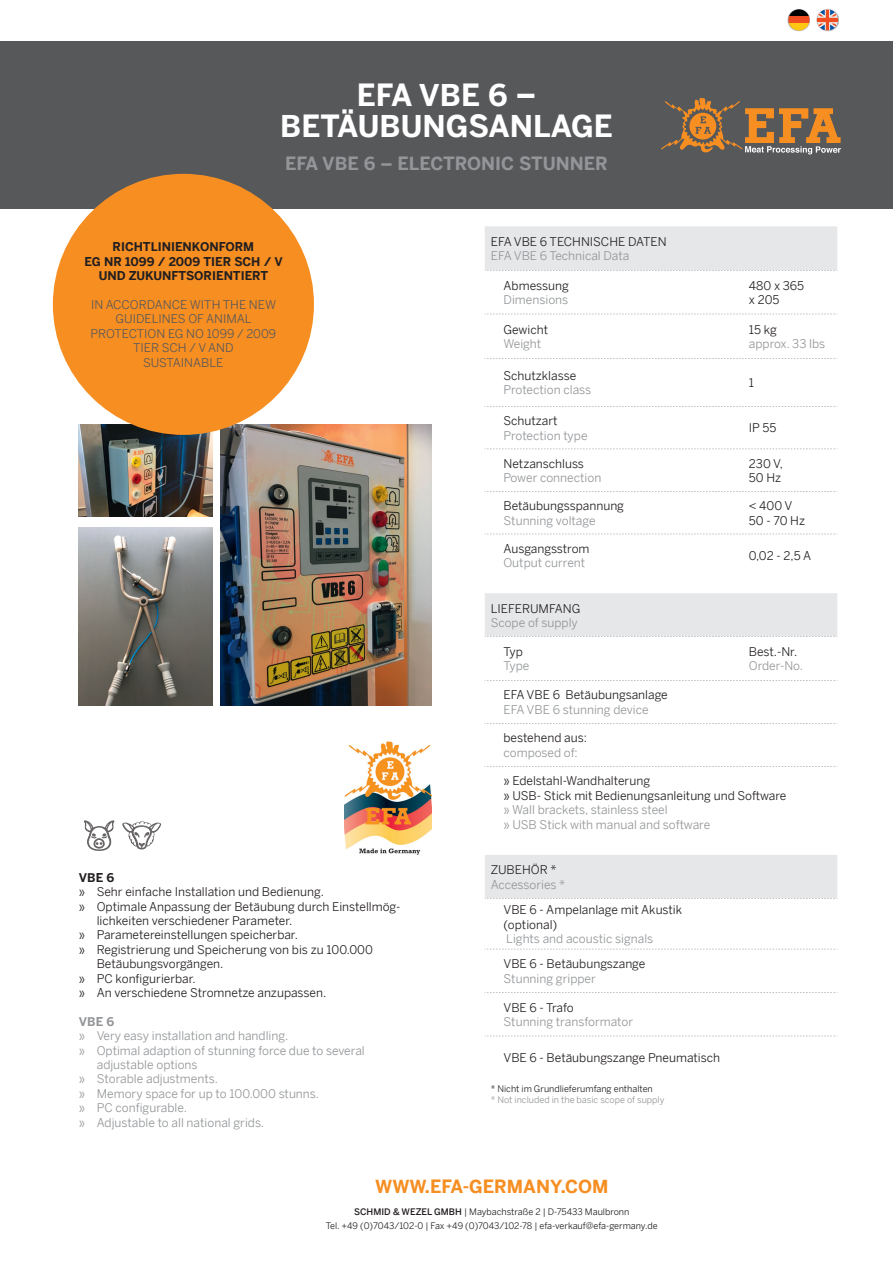
<style>
.page{position:relative;width:893px;height:1263px;background:#fff}
.page>*{position:absolute;margin:0;border:0;box-sizing:border-box;transform-origin:0 0}
.t1{font:700 30px/31.5px "Benton Sans";color:#fff;text-align:center}
.t2{font:700 18px "Benton Sans";color:#939598}
.t3{font:700 18px "Benton Sans";color:#f68e22}
.t4{font:12px/14.4px "Benton Sans";color:#231f20}
.t5{font:12px/14.4px "Benton Sans";color:#939598}
.t6{font:12px/14.4px "Benton Sans";color:#57585a;text-align:center}
.t7{font:700 12px/14.4px "Benton Sans";color:#231f20;text-align:center}
.t8{font:700 12px "Benton Sans";color:#939598}
.t9{font:9px/13.5px "Benton Sans";color:#231f20;text-align:center}
.t10{font:9px "Benton Sans";color:#939598}
.s1{font-weight:500}
</style>
<div class="page">
<img style="left:221px;top:425px;width:211px;height:281px">
<img style="left:79px;top:527px;width:134px;height:179px">
<img style="left:79px;top:425px;width:134px;height:92px">
<img style="left:344px;top:741px;width:88px;height:113px">
<div style="left:0;top:41px;width:893px;height:168px;background:#57585a"></div>
<div style="left:53px;top:174px;width:261px;height:261px;background:#f68e22;border-radius:50%"></div>
<svg style="left:485px;top:226px;width:352px;height:673px"></svg>
<svg style="left:485px;top:636px;width:352px;height:1px"></svg>
<svg style="left:485px;top:992px;width:352px;height:1px"></svg>
<svg style="left:485px;top:1036px;width:352px;height:1px"></svg>
<svg style="left:485px;top:680px;width:352px;height:1px"></svg>
<svg style="left:485px;top:723px;width:352px;height:1px"></svg>
<svg style="left:485px;top:949px;width:352px;height:1px"></svg>
<svg style="left:485px;top:766px;width:352px;height:1px"></svg>
<svg style="left:485px;top:270px;width:352px;height:1px"></svg>
<svg style="left:485px;top:314px;width:352px;height:1px"></svg>
<svg style="left:485px;top:358px;width:352px;height:1px"></svg>
<svg style="left:485px;top:406px;width:352px;height:1px"></svg>
<svg style="left:485px;top:449px;width:352px;height:1px"></svg>
<svg style="left:485px;top:491px;width:352px;height:1px"></svg>
<svg style="left:485px;top:534px;width:352px;height:1px"></svg>
<img style="left:787px;top:15px;width:52px;height:17px">
<svg style="left:788px;top:9px;width:21px;height:7px"></svg>
<div style="left:788px;top:16px;width:21px;height:7px;background:#f04c22"></div>
<svg style="left:788px;top:23px;width:21px;height:8px"></svg>
<img style="left:810px;top:15px;width:3px;height:17px">
<svg style="left:817px;top:9px;width:21px;height:22px"></svg>
<svg style="left:661px;top:98px;width:180px;height:56px"></svg>
<img style="left:84px;top:820px;width:77px;height:31px">
<h1 class="t1" style="left:280px;top:78px;width:334px">EFA VBE 6 –<br>BETÄUBUNGSANLAGE</h1>
<h2 class="t2" style="left:285px;top:150px;width:324px">EFA VBE 6 – ELECTRONIC STUNNER</h2>
<p class="t7" style="left:84px;top:239px;width:200px">RICHTLINIENKONFORM<br>EG NR 1099 / 2009 TIER SCH / V<br>UND ZUKUNFTSORIENTIERT</p>
<p class="t6" style="left:90px;top:297px;width:187px">IN ACCORDANCE WITH THE NEW<br>GUIDELINES OF ANIMAL<br>PROTECTION EG NO 1099 / 2009<br>TIER SCH / V AND<br>SUSTAINABLE</p>
<p class="t4" style="left:491px;top:234px;width:177px">EFA VBE 6 TECHNISCHE DATEN</p>
<p class="t5" style="left:491px;top:248px;width:140px">EFA VBE 6 Technical Data</p>
<p class="t4" style="left:503px;top:277px;width:67px">Abmessung</p>
<p class="t5" style="left:503px;top:292px;width:66px">Dimensions</p>
<p class="t4" style="left:503px;top:321px;width:46px">Gewicht</p>
<p class="t5" style="left:503px;top:336px;width:39px">Weight</p>
<p class="t4" style="left:503px;top:368px;width:74px">Schutzklasse</p>
<p class="t5" style="left:503px;top:382px;width:89px">Protection class</p>
<p class="t4" style="left:503px;top:413px;width:56px">Schutzart</p>
<p class="t5" style="left:503px;top:427px;width:86px">Protection type</p>
<p class="t4" style="left:503px;top:455px;width:82px">Netzanschluss</p>
<p class="t5" style="left:503px;top:470px;width:99px">Power connection</p>
<p class="t4" style="left:503px;top:498px;width:122px">Betäubungsspannung</p>
<p class="t5" style="left:503px;top:512px;width:94px">Stunning voltage</p>
<p class="t4" style="left:503px;top:540px;width:88px">Ausgangsstrom</p>
<p class="t5" style="left:503px;top:555px;width:83px">Output current</p>
<p class="t4" style="left:491px;top:600px;width:91px">LIEFERUMFANG</p>
<p class="t5" style="left:491px;top:615px;width:89px">Scope of supply</p>
<p class="t4" style="left:503px;top:644px;width:21px">Typ</p>
<p class="t5" style="left:503px;top:658px;width:28px">Type</p>
<p class="t4" style="left:749px;top:277px;width:57px">480 x 365 x 205</p>
<p class="t4" style="left:749px;top:321px;width:30px">15 kg</p>
<p class="t5" style="left:749px;top:336px;width:78px">approx. 33 lbs</p>
<p class="t4" style="left:749px;top:375px;width:7px">1</p>
<p class="t4" style="left:749px;top:420px;width:29px">IP 55</p>
<p class="t4" style="left:749px;top:455px;width:36px">230 V,<br>50 Hz</p>
<p class="t4" style="left:749px;top:498px;width:58px">&lt; 400 V<br>50 - 70 Hz</p>
<p class="t4" style="left:749px;top:548px;width:64px">0,02 - 2,5 A</p>
<p class="t4" style="left:749px;top:644px;width:50px">Best.-Nr.</p>
<p class="t5" style="left:749px;top:658px;width:56px">Order-No.</p>
<p class="t7" style="left:79px;top:870px;width:37px">VBE 6</p>
<p class="t4" style="left:79px;top:884px;width:247px">» Sehr einfache Installation und Bedienung.</p>
<p class="t4" style="left:79px;top:898px;width:323px">» Optimale Anpassung der Betäubung durch Einstellmög-</p>
<p class="t4" style="left:97px;top:913px;width:197px">lichkeiten verschiedener Parameter.</p>
<p class="t4" style="left:79px;top:927px;width:221px">» Parametereinstellungen speicherbar.</p>
<p class="t4" style="left:79px;top:941px;width:296px">» Registrierung und Speicherung von bis zu 100.000</p>
<p class="t4" style="left:97px;top:956px;width:128px">Betäubungsvorgängen.</p>
<p class="t4" style="left:79px;top:970px;width:118px">» PC konfigurierbar.</p>
<p class="t4" style="left:79px;top:985px;width:249px">» An verschiedene Stromnetze anzupassen.</p>
<p class="t8" style="left:79px;top:1013px;width:37px">VBE 6</p>
<p class="t5" style="left:79px;top:1028px;width:211px">» Very easy installation and handling.</p>
<p class="t5" style="left:79px;top:1042px;width:288px">» Optimal adaption of stunning force due to several</p>
<p class="t5" style="left:97px;top:1057px;width:102px">adjustable options</p>
<p class="t5" style="left:79px;top:1071px;width:141px">» Storable adjustments.</p>
<p class="t5" style="left:79px;top:1085px;width:242px">» Memory space for up to 100.000 stunns.</p>
<p class="t5" style="left:79px;top:1100px;width:110px">» PC configurable.</p>
<p class="t5" style="left:79px;top:1114px;width:187px">» Adjustable to all national grids.</p>
<p class="t4" style="left:503px;top:687px;width:166px">EFA VBE 6 Betäubungsanlage</p>
<p class="t5" style="left:503px;top:701px;width:147px">EFA VBE 6 stunning device</p>
<p class="t4" style="left:503px;top:730px;width:85px">bestehend aus:</p>
<p class="t5" style="left:503px;top:744px;width:76px">composed of:</p>
<p class="t4" style="left:503px;top:773px;width:284px">» Edelstahl-Wandhalterung<br>» USB- Stick mit Bedienungsanleitung und Software</p>
<p class="t5" style="left:503px;top:802px;width:208px">» Wall brackets, stainless steel<br>» USB Stick with manual and software</p>
<p class="t4" style="left:491px;top:862px;width:67px">ZUBEHÖR *</p>
<p class="t5" style="left:491px;top:876px;width:76px">Accessories *</p>
<p class="t4" style="left:503px;top:902px;width:180px">VBE 6 - Ampelanlage mit Akustik (optional)</p>
<p class="t5" style="left:506px;top:931px;width:149px">Lights and acoustic signals</p>
<p class="t4" style="left:503px;top:956px;width:143px">VBE 6 - Betäubungszange</p>
<p class="t5" style="left:503px;top:970px;width:94px">Stunning gripper</p>
<p class="t4" style="left:503px;top:999px;width:72px">VBE 6 - Trafo</p>
<p class="t5" style="left:503px;top:1014px;width:131px">Stunning transformator</p>
<p class="t4" style="left:503px;top:1050px;width:218px">VBE 6 - Betäubungszange Pneumatisch</p>
<p class="t9" style="left:491px;top:1082px;width:164px">* Nicht im Grundlieferumfang enthalten</p>
<p class="t10" style="left:491px;top:1093px;width:175px">* Not included in the basic scope of supply</p>
<h2 class="t3" style="left:375px;top:1174px;width:235px">WWW.EFA-GERMANY.COM</h2>
<p class="t9" style="left:326px;top:1205px;width:333px"><span class="s1">SCHMID &amp; WEZEL GMBH</span> | Maybachstraße 2 | D-75433 Maulbronn<br>Tel. +49 (0)7043/102-0 | Fax +49 (0)7043/102-78 | efa-verkauf@efa-germany.de</p>
</div>
